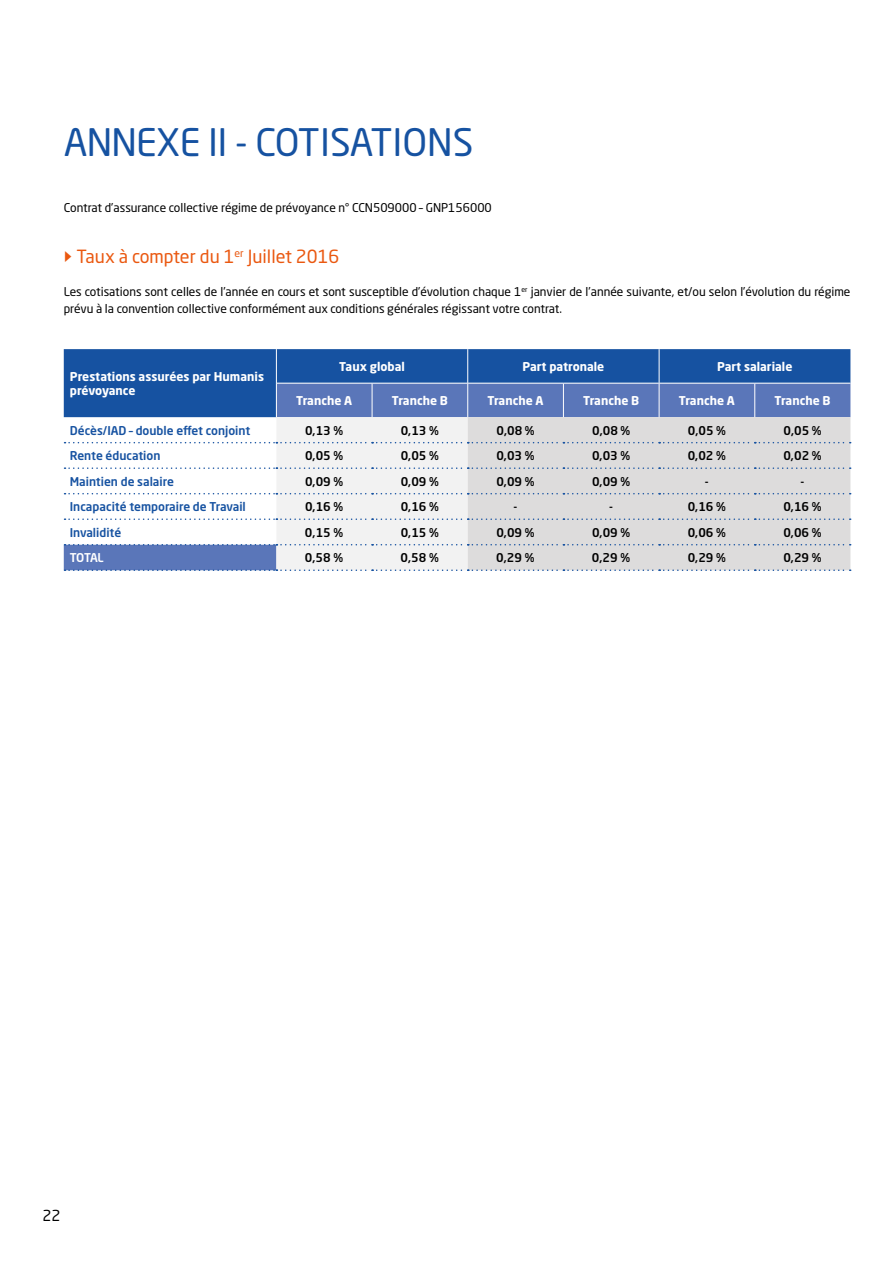
<style>
.page{position:relative;width:893px;height:1263px;background:#fff}
.page>*{position:absolute;margin:0;border:0;box-sizing:border-box;transform-origin:0 0}
.t1{font:37.5px "Neo Sans Std";letter-spacing:-.02em;color:#1652a1}
.t2{font:18px "Neo Sans Std";color:#ea5810}
.t3{font:15px "Neo Sans Std";color:#000}
.t4{font:12px/16.5px "Neo Sans Std";color:#000}
.t5{font:500 12px "Neo Sans Std";color:#000}
.t6{font:700 12px/14.4px "Neo Sans Std";color:#fff}
.t7{font:500 12px "Neo Sans Std";color:#1652a1}
.t8{font:500 12px "Neo Sans Std";letter-spacing:-.035em;color:#fff}
.s1{font-family:"Simple Direction Arrows"}
</style>
<div class="page">
<div style="left:64px;top:349px;width:786px;height:34px;background:#1652a1"></div>
<svg style="left:64px;top:383px;width:786px;height:187px;background:#486cb2"></svg>
<hr style="left:277px;top:383px;width:95px;height:1px;background:#fff">
<hr style="left:372px;top:383px;width:95px;height:1px;background:#fff">
<hr style="left:468px;top:383px;width:95px;height:1px;background:#fff">
<hr style="left:563px;top:383px;width:96px;height:1px;background:#fff">
<hr style="left:659px;top:383px;width:96px;height:1px;background:#fff">
<hr style="left:755px;top:383px;width:95px;height:1px;background:#fff">
<hr style="left:372px;top:383px;width:1px;height:34px;background:#fff">
<hr style="left:467px;top:383px;width:1px;height:34px;background:#fff">
<hr style="left:276px;top:349px;width:1px;height:34px;background:#fff">
<hr style="left:276px;top:383px;width:1px;height:34px;background:#fff">
<hr style="left:563px;top:383px;width:1px;height:34px;background:#fff">
<hr style="left:659px;top:383px;width:1px;height:34px;background:#fff">
<hr style="left:754px;top:383px;width:1px;height:34px;background:#fff">
<hr style="left:467px;top:349px;width:1px;height:34px;background:#fff">
<hr style="left:659px;top:349px;width:1px;height:34px;background:#fff">
<svg style="left:65px;top:417px;width:786px;height:154px"></svg>
<h1 class="t1" style="left:64px;top:119px;width:411px">ANNEXE II - COTISATIONS</h1>
<p class="t4" style="left:64px;top:199px;width:430px">Contrat d’assurance collective régime de prévoyance n° CCN509000 – GNP156000</p>
<h2 class="t2" style="left:64px;top:245px;width:277px"><span class="s1">g</span> Taux à compter du 1<sup>er</sup> Juillet 2016</h2>
<p class="t4" style="left:64px;top:283px;width:788px">Les cotisations sont celles de l’année en cours et sont susceptible d’évolution chaque 1<sup>er</sup> janvier de l’année suivante, et/ou selon l’évolution du régime prévu à la convention collective conformément aux conditions générales régissant votre contrat.</p>
<p class="t6" style="left:70px;top:369px;width:196px">Prestations assurées par Humanis prévoyance</p>
<p class="t6" style="left:339px;top:359px;width:67px">Taux global</p>
<p class="t6" style="left:523px;top:359px;width:83px">Part patronale</p>
<p class="t6" style="left:717px;top:359px;width:77px">Part salariale</p>
<p class="t6" style="left:296px;top:393px;width:58px">Tranche A</p>
<p class="t6" style="left:392px;top:393px;width:58px">Tranche B</p>
<p class="t6" style="left:487px;top:393px;width:58px">Tranche A</p>
<p class="t6" style="left:583px;top:393px;width:58px">Tranche B</p>
<p class="t6" style="left:679px;top:393px;width:58px">Tranche A</p>
<p class="t6" style="left:774px;top:393px;width:58px">Tranche B</p>
<p class="t7" style="left:70px;top:422px;width:182px">Décès/IAD – double effet conjoint</p>
<p class="t5" style="left:305px;top:422px;width:40px">0,13 %</p>
<p class="t5" style="left:401px;top:422px;width:40px">0,13 %</p>
<p class="t5" style="left:496px;top:422px;width:40px">0,08 %</p>
<p class="t5" style="left:592px;top:422px;width:40px">0,08 %</p>
<p class="t5" style="left:688px;top:422px;width:40px">0,05 %</p>
<p class="t5" style="left:783px;top:422px;width:40px">0,05 %</p>
<p class="t7" style="left:70px;top:448px;width:92px">Rente éducation</p>
<p class="t5" style="left:305px;top:448px;width:40px">0,05 %</p>
<p class="t5" style="left:401px;top:448px;width:40px">0,05 %</p>
<p class="t5" style="left:496px;top:448px;width:40px">0,03 %</p>
<p class="t5" style="left:592px;top:448px;width:40px">0,03 %</p>
<p class="t5" style="left:688px;top:448px;width:40px">0,02 %</p>
<p class="t5" style="left:783px;top:448px;width:40px">0,02 %</p>
<p class="t7" style="left:70px;top:473px;width:106px">Maintien de salaire</p>
<p class="t5" style="left:305px;top:473px;width:40px">0,09 %</p>
<p class="t5" style="left:401px;top:473px;width:40px">0,09 %</p>
<p class="t5" style="left:496px;top:473px;width:40px">0,09 %</p>
<p class="t5" style="left:592px;top:473px;width:40px">0,09 %</p>
<p class="t5" style="left:705px;top:473px;width:5px">-</p>
<p class="t5" style="left:801px;top:473px;width:5px">-</p>
<p class="t7" style="left:70px;top:499px;width:178px">Incapacité temporaire de Travail</p>
<p class="t5" style="left:305px;top:499px;width:40px">0,16 %</p>
<p class="t5" style="left:401px;top:499px;width:40px">0,16 %</p>
<p class="t5" style="left:514px;top:499px;width:5px">-</p>
<p class="t5" style="left:609px;top:499px;width:5px">-</p>
<p class="t5" style="left:688px;top:499px;width:40px">0,16 %</p>
<p class="t5" style="left:783px;top:499px;width:40px">0,16 %</p>
<p class="t7" style="left:70px;top:525px;width:53px">Invalidité</p>
<p class="t5" style="left:305px;top:525px;width:40px">0,15 %</p>
<p class="t5" style="left:401px;top:525px;width:40px">0,15 %</p>
<p class="t5" style="left:496px;top:525px;width:40px">0,09 %</p>
<p class="t5" style="left:592px;top:525px;width:40px">0,09 %</p>
<p class="t5" style="left:688px;top:525px;width:40px">0,06 %</p>
<p class="t5" style="left:783px;top:525px;width:40px">0,06 %</p>
<p class="t8" style="left:70px;top:550px;width:36px">TOTAL</p>
<p class="t5" style="left:305px;top:550px;width:40px">0,58 %</p>
<p class="t5" style="left:401px;top:550px;width:40px">0,58 %</p>
<p class="t5" style="left:496px;top:550px;width:40px">0,29 %</p>
<p class="t5" style="left:592px;top:550px;width:40px">0,29 %</p>
<p class="t5" style="left:688px;top:550px;width:40px">0,29 %</p>
<p class="t5" style="left:783px;top:550px;width:40px">0,29 %</p>
<p class="t3" style="left:43px;top:1206px;width:20px">22</p>
</div>
